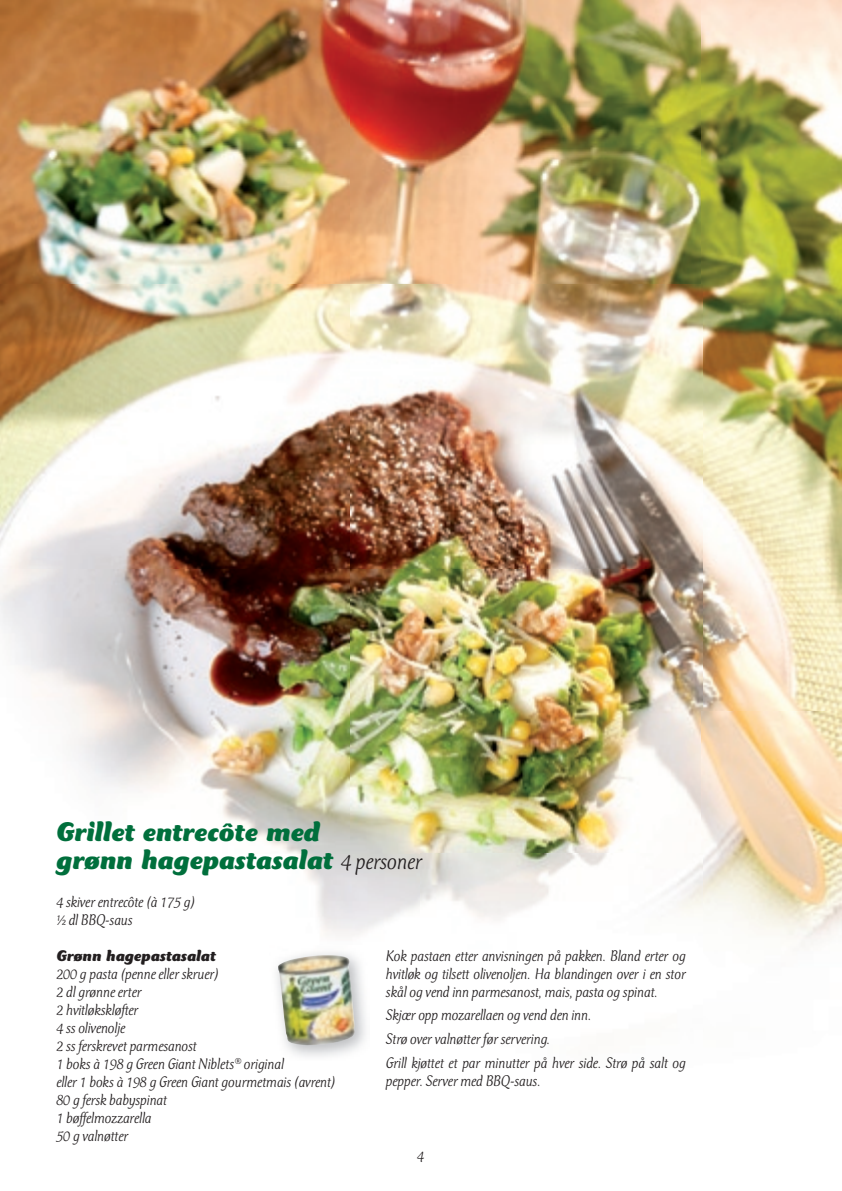
<style>
.page{position:relative;width:842px;height:1191px;background:#fff}
.page>*{position:absolute;margin:0;border:0;box-sizing:border-box;transform-origin:0 0}
.t1{font:italic 900 28px/28px "CT Mercurius";color:#006f3c}
.t2{font:italic 300 16px/18px "CT Mercurius";color:#231f20}
.t3{font:italic 900 16px "CT Mercurius";color:#231f20}
.s1{font-weight:300;font-size:24px;color:#231f20}
</style>
<div class="page">
<img style="left:0;top:0;width:842px;height:947px">
<img style="left:269px;top:945px;width:101px;height:112px">
<img style="left:278px;top:955px;width:77px;height:91px">
<h1 class="t1" style="left:57px;top:818px;width:367px">Grillet entrecôte med<br>grønn hagepastasalat <span class="s1">4 personer</span></h1>
<p class="t2" style="left:57px;top:893px;width:140px">4 skiver entrecôte (à 175 g) ½ dl BBQ-saus</p>
<p class="t3" style="left:57px;top:947px;width:161px">Grønn hagepastasalat</p>
<p class="t2" style="left:57px;top:965px;width:281px">200 g pasta (penne eller skruer)<br>2 dl grønne erter<br>2 hvitløkskløfter<br>4 ss olivenolje<br>2 ss ferskrevet parmesanost<br>1 boks à 198 g Green Giant Niblets® original<br>eller 1 boks à 198 g Green Giant gourmetmais (avrent)<br>80 g fersk babyspinat<br>1 bøffelmozzarella<br>50 g valnøtter</p>
<p class="t2" style="left:386px;top:947px;width:301px;text-align:justify">Kok pastaen etter anvisningen på pakken. Bland erter og hvitløk og tilsett olivenoljen. Ha blandingen over i en stor skål og vend inn parmesanost, mais, pasta og spinat.</p>
<p class="t2" style="left:386px;top:1003px;width:301px;line-height:23.6px">Skjær opp mozarellaen og vend den inn.<br>Strø over valnøtter før servering.<br>Grill kjøttet et par minutter på hver side. Strø på salt og</p>
<p class="t2" style="left:386px;top:1071px;width:156px">pepper. Server med BBQ-saus.</p>
<p class="t2" style="left:417px;top:1146px;width:8px">4</p>
</div>
